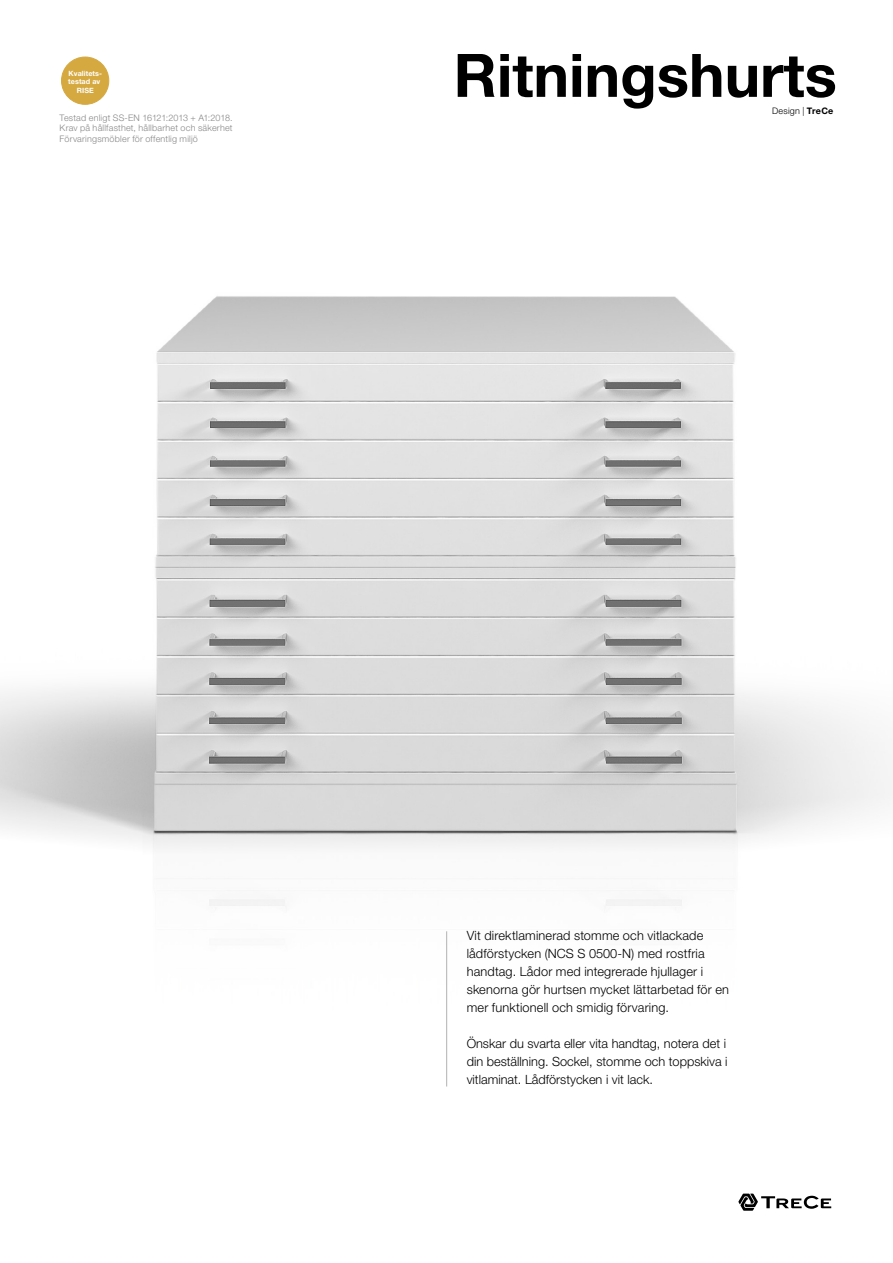
<style>
.page{position:relative;width:893px;height:1263px;background:#fff}
.page>*{position:absolute;margin:0;border:0;box-sizing:border-box;transform-origin:0 0}
.t1{font:700 60px "Helvetica Neue LT Std";color:#000}
.t2{font:300 12.75px/18px "Helvetica Neue LT Std";letter-spacing:.005em;color:#000}
.t3{font:300 9px/10.5px "Helvetica Neue LT Std";letter-spacing:.025em;color:#878787;text-align:justify}
.t4{font:300 9px "Helvetica Neue LT Std";letter-spacing:.025em;color:#000}
.t5{font:700 7.2px/8.6px "Helvetica Neue LT Std";letter-spacing:.01em;color:#fff;text-align:center}
.s1{font-weight:700}
</style>
<div class="page">
<svg style="left:738px;top:1193px;width:93px;height:18px"></svg>
<img style="left:0;top:296px;width:893px;height:715px">
<hr style="left:446px;top:931px;width:1px;height:155px;background:#b3b2b2">
<div style="left:62px;top:57px;width:47px;height:47px;background:#d5a940;border-radius:50%"></div>
<div style="left:61px;top:57px;width:48px;height:47px;border:1px solid #d5a940;border-radius:50%"></div>
<p class="t5" style="left:68px;top:69px;width:35px">Kvalitets&shy;testad av<br>RISE</p>
<p class="t3" style="left:60px;top:112px;width:175px">Testad enligt SS-EN 16121:2013 + A1:2018.<br>Krav på hållfasthet, hållbarhet och säkerhet Förvaringsmöbler för offentlig miljö</p>
<h1 class="t1" style="left:454px;top:38px;width:385px">Ritningshurts</h1>
<p class="t4" style="left:772px;top:105px;width:63px">Design | <span class="s1">TreCe</span></p>
<p class="t2" style="left:467px;top:926px;width:264px">Vit direktlaminerad stomme och vitlackade lådförstycken (NCS S 0500-N) med rostfria handtag. Lådor med integrerade hjullager i skenorna gör hurtsen mycket lättarbetad för en mer funktionell och smidig förvaring.</p>
<p class="t2" style="left:467px;top:1035px;width:262px">Önskar du svarta eller vita handtag, notera det i din beställning. Sockel, stomme och toppskiva i vitlaminat. Lådförstycken i vit lack.</p>
</div>
